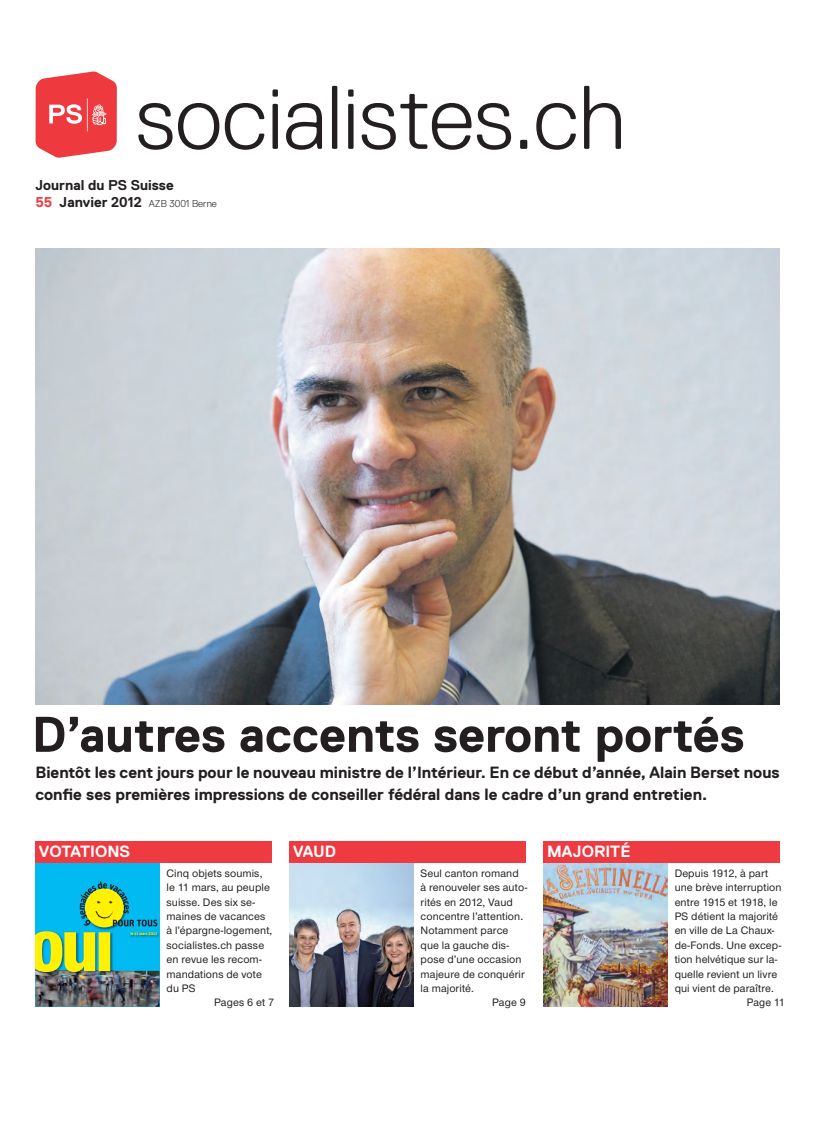
<style>
.page{position:relative;width:833px;height:1134px;background:#fff}
.page>*{position:absolute;margin:0;border:0;box-sizing:border-box;transform-origin:0 0}
.t1{font:300 90px "Replica";color:#231f20}
.t2{font:700 50px "Replica";color:#231f20}
.t3{font:700 16.25px/21.2px "Replica";color:#231f20}
.t4{font:700 16.25px "Replica";color:#fff}
.t5{font:700 14.25px "Replica";color:#231f20}
.t6{font:500 11.25px "Nimbus San Nov";letter-spacing:.01em;color:#231f20}
.t7{font:500 11.25px "Nimbus San Nov";letter-spacing:-.01em;color:#231f20}
.t8{font:300 10px "Replica";color:#231f20}
.t9{font:700 4.12px "Unit OT";letter-spacing:-.005em;color:#fff101}
.s1{font-weight:700;font-size:14.25px;color:#ee3a41}
.s2{font-weight:700;font-size:14.25px}
</style>
<div class="page">
<div style="left:35px;top:863px;width:124px;height:144px;background:#00baf1"></div>
<img style="left:35px;top:971px;width:124px;height:36px">
<img style="left:35px;top:972px;width:78px;height:3px">
<svg style="left:35px;top:881px;width:122px;height:91px"></svg>
<div style="left:35px;top:842px;width:237px;height:21px;background:#ee3a41"></div>
<svg style="left:36px;top:72px;width:81px;height:86px;background:#f05b5f"></svg>
<hr style="left:87px;top:98px;width:1px;height:34px;background:#fff">
<img style="left:543px;top:863px;width:124px;height:144px">
<div style="left:543px;top:842px;width:237px;height:21px;background:#ee3a41"></div>
<img style="left:289px;top:863px;width:124px;height:143px">
<div style="left:289px;top:842px;width:237px;height:21px;background:#ee3a41"></div>
<img style="left:35px;top:249px;width:745px;height:455px">
<h1 class="t1" style="left:136px;top:68px;width:492px">socialistes.ch</h1>
<p class="t5" style="left:35px;top:177px;width:140px">Journal du PS Suisse</p>
<p class="t8" style="left:35px;top:198px;width:183px"><span class="s1">55</span> <span class="s2">Janvier 2012</span> AZB 3001 Berne</p>
<h2 class="t2" style="left:32px;top:707px;width:714px">D’autres accents seront portés</h2>
<h3 class="t3" style="left:35px;top:762px;width:746px">Bientôt les cent jours pour le nouveau ministre de l’I ntérieur. En ce début d’année, Alain Berset nous confie ses premières impressions de conseiller fédéral dans le cadre d’un grand entretien.</h3>
<h3 class="t4" style="left:39px;top:843px;width:93px">Votations</h3>
<p class="t9" style="left:130px;top:931px;width:28px">le 11 mars 2012</p>
<p class="t6" style="left:167px;top:866px;width:97px">Cinq objets soumis,</p>
<p class="t6" style="left:167px;top:881px;width:105px">le 11 mars, au peuple</p>
<p class="t6" style="left:167px;top:895px;width:90px">suisse. Des six se-</p>
<p class="t6" style="left:167px;top:910px;width:100px">maines de vacances</p>
<p class="t6" style="left:167px;top:924px;width:107px">à l’épargne-logement,</p>
<p class="t6" style="left:167px;top:938px;width:99px">socialistes.ch passe</p>
<p class="t6" style="left:167px;top:953px;width:97px">en revue les recom-</p>
<p class="t6" style="left:167px;top:967px;width:97px">mandations de vote</p>
<p class="t6" style="left:167px;top:981px;width:31px">du PS</p>
<p class="t6" style="left:214px;top:996px;width:61px">Pages 6 et 7</p>
<h3 class="t4" style="left:293px;top:843px;width:45px">Vaud</h3>
<h3 class="t4" style="left:547px;top:843px;width:85px">Majorité</h3>
<p class="t6" style="left:420px;top:866px;width:100px">Seul canton romand</p>
<p class="t6" style="left:420px;top:881px;width:108px">à renouveler ses auto-</p>
<p class="t6" style="left:420px;top:895px;width:94px">rités en 2012, Vaud</p>
<p class="t6" style="left:420px;top:910px;width:104px">concentre l’attention.</p>
<p class="t6" style="left:420px;top:924px;width:89px">Notamment parce</p>
<p class="t6" style="left:420px;top:938px;width:90px">que la gauche dis-</p>
<p class="t6" style="left:420px;top:953px;width:102px">pose d’une occasion</p>
<p class="t6" style="left:420px;top:967px;width:106px">majeure de conquérir</p>
<p class="t6" style="left:420px;top:981px;width:55px">la majorité.</p>
<p class="t6" style="left:492px;top:996px;width:35px">Page 9</p>
<p class="t6" style="left:674px;top:866px;width:95px">Depuis 1912, à part</p>
<p class="t6" style="left:674px;top:881px;width:108px">une brève interruption</p>
<p class="t7" style="left:674px;top:895px;width:104px">entre 1915 et 1918, le</p>
<p class="t6" style="left:674px;top:910px;width:105px">PS détient la majorité</p>
<p class="t6" style="left:674px;top:924px;width:101px">en ville de La Chaux-</p>
<p class="t6" style="left:674px;top:938px;width:108px">de-Fonds. Une excep-</p>
<p class="t6" style="left:674px;top:953px;width:104px">tion helvétique sur la-</p>
<p class="t6" style="left:674px;top:967px;width:104px">quelle revient un livre</p>
<p class="t6" style="left:674px;top:981px;width:101px">qui vient de paraître.</p>
<p class="t6" style="left:747px;top:996px;width:39px">Page 11</p>
</div>
